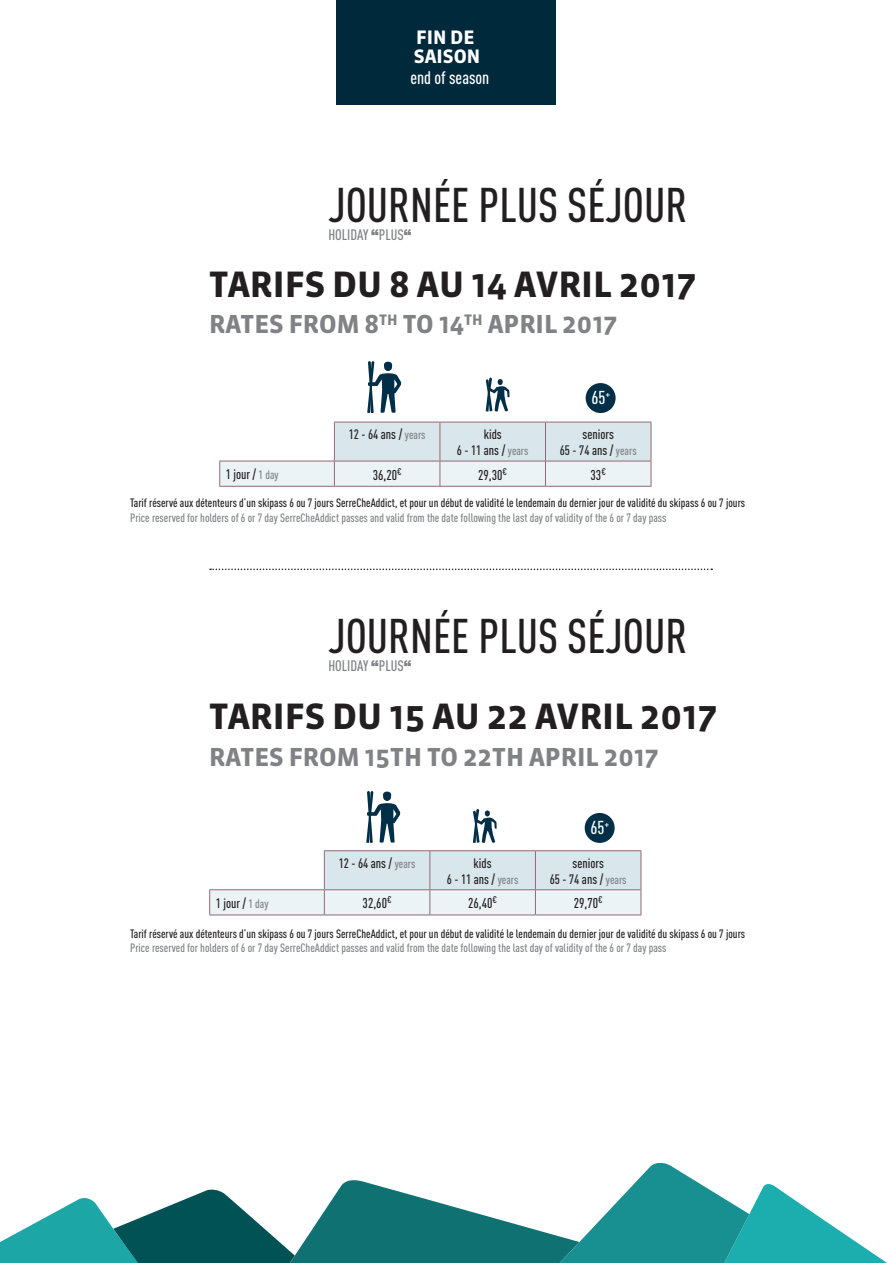
<style>
.page{position:relative;width:893px;height:1263px;background:#fff}
.page>*{position:absolute;margin:0;border:0;box-sizing:border-box;transform-origin:0 0}
.t1{font:500 48px "DIN Cond";color:#231f20}
.t2{font:700 34.65px "Sanuk OT";color:#231f20}
.t3{font:700 24.6px "Sanuk OT";color:#808285}
.t4{font:700 18.45px "Sanuk OT";color:#fff}
.t5{font:500 18.45px "DIN Cond";color:#fff}
.t6{font:500 18px "DIN Cond";color:#fff}
.t7{font:500 15px "DIN Cond";color:#808285}
.t8{font:500 14.1px "DIN Cond";color:#231f20}
.t9{font:500 13.5px "DIN Cond";color:#231f20}
.t10{font:500 12px "DIN Cond";color:#231f20}
.t11{font:500 12px "DIN Cond";color:#808285}
.s1{font-family:"Arial";font-weight:900}
.s2{font-size:12px;color:#808285}
</style>
<div class="page">
<svg style="left:219px;top:422px;width:433px;height:64px"></svg>
<hr style="left:219px;top:486px;width:115px;height:1px;background:#906a73">
<hr style="left:334px;top:486px;width:106px;height:1px;background:#906a73">
<hr style="left:440px;top:486px;width:105px;height:1px;background:#906a73">
<hr style="left:545px;top:486px;width:106px;height:1px;background:#906a73">
<hr style="left:324px;top:850px;width:106px;height:1px;background:#906a73">
<hr style="left:430px;top:850px;width:105px;height:1px;background:#906a73">
<hr style="left:535px;top:850px;width:106px;height:1px;background:#906a73">
<svg style="left:209px;top:851px;width:433px;height:64px"></svg>
<hr style="left:209px;top:914px;width:115px;height:1px;background:#906a73">
<hr style="left:324px;top:914px;width:106px;height:1px;background:#906a73">
<hr style="left:430px;top:914px;width:105px;height:1px;background:#906a73">
<hr style="left:535px;top:914px;width:106px;height:1px;background:#906a73">
<svg style="left:210px;top:568px;width:502px;height:2px"></svg>
<svg style="left:639px;top:1162px;width:52px;height:16px"></svg>
<svg style="left:0;top:1178px;width:887px;height:85px"></svg>
<div style="left:336px;top:0;width:220px;height:104px;background:#00293b"></div>
<svg style="left:367px;top:361px;width:34px;height:52px"></svg>
<svg style="left:486px;top:377px;width:23px;height:35px"></svg>
<div style="left:586px;top:383px;width:30px;height:30px;background:#002f47;border-radius:50%"></div>
<svg style="left:366px;top:791px;width:34px;height:52px"></svg>
<svg style="left:473px;top:809px;width:24px;height:34px"></svg>
<div style="left:585px;top:813px;width:30px;height:30px;background:#002f47;border-radius:50%"></div>
<p class="t4" style="left:416px;top:26px;width:60px">FIN DE</p>
<p class="t4" style="left:414px;top:45px;width:68px">SAISON</p>
<p class="t6" style="left:410px;top:67px;width:81px">end of season</p>
<p class="t1" style="left:328px;top:176px;width:360px">JOURNÉE PLUS SÉJOUR</p>
<p class="t7" style="left:328px;top:226px;width:84px">HOLIDAY <span class="s1">“</span>PLUS<span class="s1">“</span></p>
<p class="t2" style="left:209px;top:262px;width:488px">TARIFS DU 8 AU 14 AVRIL 2017</p>
<p class="t3" style="left:209px;top:309px;width:409px">RATES FROM 8<sup>TH</sup> TO 14<sup>TH</sup> APRIL 2017</p>
<p class="t9" style="left:349px;top:426px;width:78px">12 - 64 ans / <span class="s2">years</span></p>
<p class="t9" style="left:484px;top:426px;width:20px">kids</p>
<p class="t9" style="left:457px;top:442px;width:73px">6 - 11 ans / <span class="s2">years</span></p>
<p class="t5" style="left:591px;top:387px;width:20px">65<sup>+</sup></p>
<p class="t9" style="left:582px;top:426px;width:33px">seniors</p>
<p class="t9" style="left:560px;top:442px;width:78px">65 - 74 ans / <span class="s2">years</span></p>
<p class="t9" style="left:226px;top:466px;width:54px">1 jour / <span class="s2">1 day</span></p>
<p class="t8" style="left:373px;top:466px;width:30px">36,20<sup>€</sup></p>
<p class="t8" style="left:478px;top:466px;width:30px">29,30<sup>€</sup></p>
<p class="t8" style="left:591px;top:466px;width:17px">33<sup>€</sup></p>
<p class="t10" style="left:130px;top:496px;width:617px">Tarif réservé aux détenteurs d’un skipass 6 ou 7 jours SerreCheAddict, et pour un début de validité le lendemain du dernier jour de validité du skipass 6 ou 7 jours</p>
<p class="t11" style="left:130px;top:510px;width:538px">Price reserved for holders of 6 or 7 day SerreCheAddict passes and valid from the date following the last day of validity of the 6 or 7 day pass</p>
<p class="t1" style="left:328px;top:607px;width:360px">JOURNÉE PLUS SÉJOUR</p>
<p class="t7" style="left:328px;top:656px;width:84px">HOLIDAY <span class="s1">“</span>PLUS<span class="s1">“</span></p>
<p class="t2" style="left:209px;top:695px;width:509px">TARIFS DU 15 AU 22 AVRIL 2017</p>
<p class="t3" style="left:209px;top:742px;width:451px">RATES FROM 15TH TO 22TH APRIL 2017</p>
<p class="t9" style="left:339px;top:855px;width:78px">12 - 64 ans / <span class="s2">years</span></p>
<p class="t9" style="left:474px;top:855px;width:20px">kids</p>
<p class="t9" style="left:447px;top:871px;width:73px">6 - 11 ans / <span class="s2">years</span></p>
<p class="t5" style="left:590px;top:816px;width:20px">65<sup>+</sup></p>
<p class="t9" style="left:572px;top:855px;width:33px">seniors</p>
<p class="t9" style="left:550px;top:871px;width:78px">65 - 74 ans / <span class="s2">years</span></p>
<p class="t9" style="left:216px;top:895px;width:54px">1 jour / <span class="s2">1 day</span></p>
<p class="t8" style="left:363px;top:895px;width:30px">32,60<sup>€</sup></p>
<p class="t8" style="left:468px;top:895px;width:30px">26,40<sup>€</sup></p>
<p class="t8" style="left:574px;top:895px;width:30px">29,70<sup>€</sup></p>
<p class="t10" style="left:130px;top:926px;width:617px">Tarif réservé aux détenteurs d’un skipass 6 ou 7 jours SerreCheAddict, et pour un début de validité le lendemain du dernier jour de validité du skipass 6 ou 7 jours</p>
<p class="t11" style="left:130px;top:940px;width:538px">Price reserved for holders of 6 or 7 day SerreCheAddict passes and valid from the date following the last day of validity of the 6 or 7 day pass</p>
</div>
